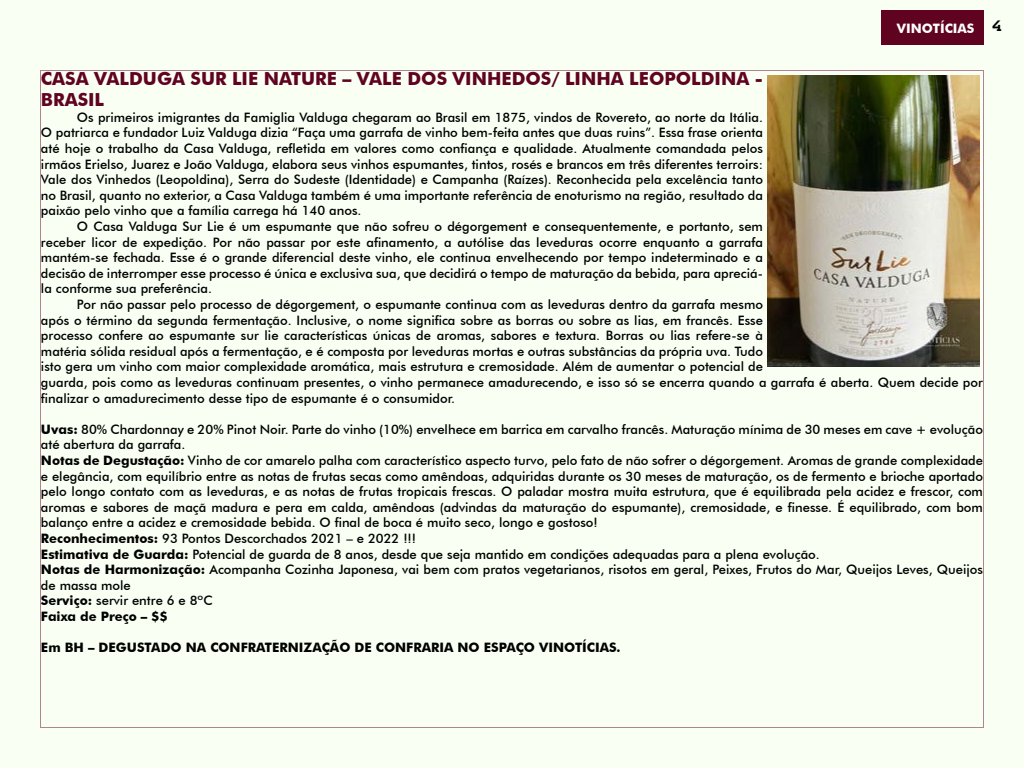
<style>
.page{position:relative;width:1024px;height:768px;background:#f9fff3}
.page>*{position:absolute;margin:0;border:0;box-sizing:border-box;transform-origin:0 0}
.t1{font:700 18px/21.6px "Futura BT";color:#600320}
.t2{font:500 13px/15.6px "Futura BT";color:#000;text-align:justify}
.t3{font:700 13px "Futura BT";color:#000}
.t4{font:700 13px "Futura BT";color:#fff}
.s1{font-weight:700}
</style>
<div class="page">
<div style="left:882px;top:10px;width:102px;height:34px;background:#600320"></div>
<img style="left:767px;top:76px;width:213px;height:291px">
<p class="t4" style="left:897px;top:21px;width:106px">VINOTÍCIAS <sup>4</sup></p>
<h1 class="t1" style="left:41px;top:67px;width:724px">CASA VALDUGA SUR LIE NATURE – VALE DOS VINHEDOS/ LINHA LEOPOLDINA -<br>BRASIL</h1>
<p class="t2" style="left:41px;top:109px;width:724px;text-indent:36px">Os primeiros imigrantes da Famiglia Valduga chegaram ao Brasil em 1875, vindos de Rovereto, ao norte da Itália.<br>O patriarca e fundador Luiz Valduga dizia “Faça uma garrafa de vinho bem-feita antes que duas ruins”. Essa frase orienta até hoje o trabalho da Casa Valduga, refletida em valores como confiança e qualidade. Atualmente comandada pelos irmãos Erielso, Juarez e João Valduga, elabora seus vinhos espumantes, tintos, rosés e brancos em três diferentes terroirs:<br>Vale dos Vinhedos (Leopoldina), Serra do Sudeste (Identidade) e Campanha (Raízes). Reconhecida pela excelência tanto no Brasil, quanto no exterior, a Casa Valduga também é uma importante referência de enoturismo na região, resultado da paixão pelo vinho que a família carrega há 140 anos.</p>
<p class="t2" style="left:41px;top:219px;width:724px;text-indent:36px">O Casa Valduga Sur Lie é um espumante que não sofreu o dégorgement e consequentemente, e portanto, sem receber licor de expedição. Por não passar por este afinamento, a autólise das leveduras ocorre enquanto a garrafa mantém-se fechada. Esse é o grande diferencial deste vinho, ele continua envelhecendo por tempo indeterminado e a decisão de interromper esse processo é única e exclusiva sua, que decidirá o tempo de maturação da bebida, para apreciá&shy;la conforme sua preferência.</p>
<p class="t2" style="left:41px;top:297px;width:943px;text-align:left;text-indent:36px">Por não passar pelo processo de dégorgement, o espumante continua com as leveduras dentro da garrafa mesmo<br>após o término da segunda fermentação. Inclusive, o nome significa sobre as borras ou sobre as lias, em francês. Esse<br>processo confere ao espumante sur lie características únicas de aromas, sabores e textura. Borras ou lias refere-se à<br>matéria sólida residual após a fermentação, e é composta por leveduras mortas e outras substâncias da própria uva. Tudo<br>isto gera um vinho com maior complexidade aromática, mais estrutura e cremosidade. Além de aumentar o potencial de<br>guarda, pois como as leveduras continuam presentes, o vinho permanece amadurecendo, e isso só se encerra quando a garrafa é aberta. Quem decide por finalizar o amadurecimento desse tipo de espumante é o consumidor.</p>
<p class="t2" style="left:41px;top:421px;width:944px;text-align:left"><span class="s1">Uvas:</span> 80% Chardonnay e 20% Pinot Noir. Parte do vinho (10%) envelhece em barrica em carvalho francês. Maturação mínima de 30 meses em cave + evolução até abertura da garrafa.<br><span class="s1">Notas de Degustação:</span> Vinho de cor amarelo palha com característico aspecto turvo, pelo fato de não sofrer o dégorgement. Aromas de grande complexidade e elegância, com equilíbrio entre as notas de frutas secas como amêndoas, adquiridas durante os 30 meses de maturação, os de fermento e brioche aportado pelo longo contato com as leveduras, e as notas de frutas tropicais frescas. O paladar mostra muita estrutura, que é equilibrada pela acidez e frescor, com aromas e sabores de maçã madura e pera em calda, amêndoas (advindas da maturação do espumante), cremosidade, e finesse. É equilibrado, com bom balanço entre a acidez e cremosidade bebida. O final de boca é muito seco, longo e gostoso!<br><span class="s1">Reconhecimentos:</span> 93 Pontos Descorchados 2021 – e 2022 !!!<br><span class="s1">Estimativa de Guarda:</span> Potencial de guarda de 8 anos, desde que seja mantido em condições adequadas para a plena evolução.<br><span class="s1">Notas de Harmonização:</span> Acompanha Cozinha Japonesa, vai bem com pratos vegetarianos, risotos em geral, Peixes, Frutos do Mar, Queijos Leves, Queijos de massa mole<br><span class="s1">Serviço:</span> servir entre 6 e 8ºC<br><span class="s1">Faixa de Preço – $$</span></p>
<p class="t3" style="left:41px;top:640px;width:581px">Em BH – DEGUSTADO NA CONFRATERNIZAÇÃO DE CONFRARIA NO ESPAÇO VINOTÍCIAS.</p>
</div>
